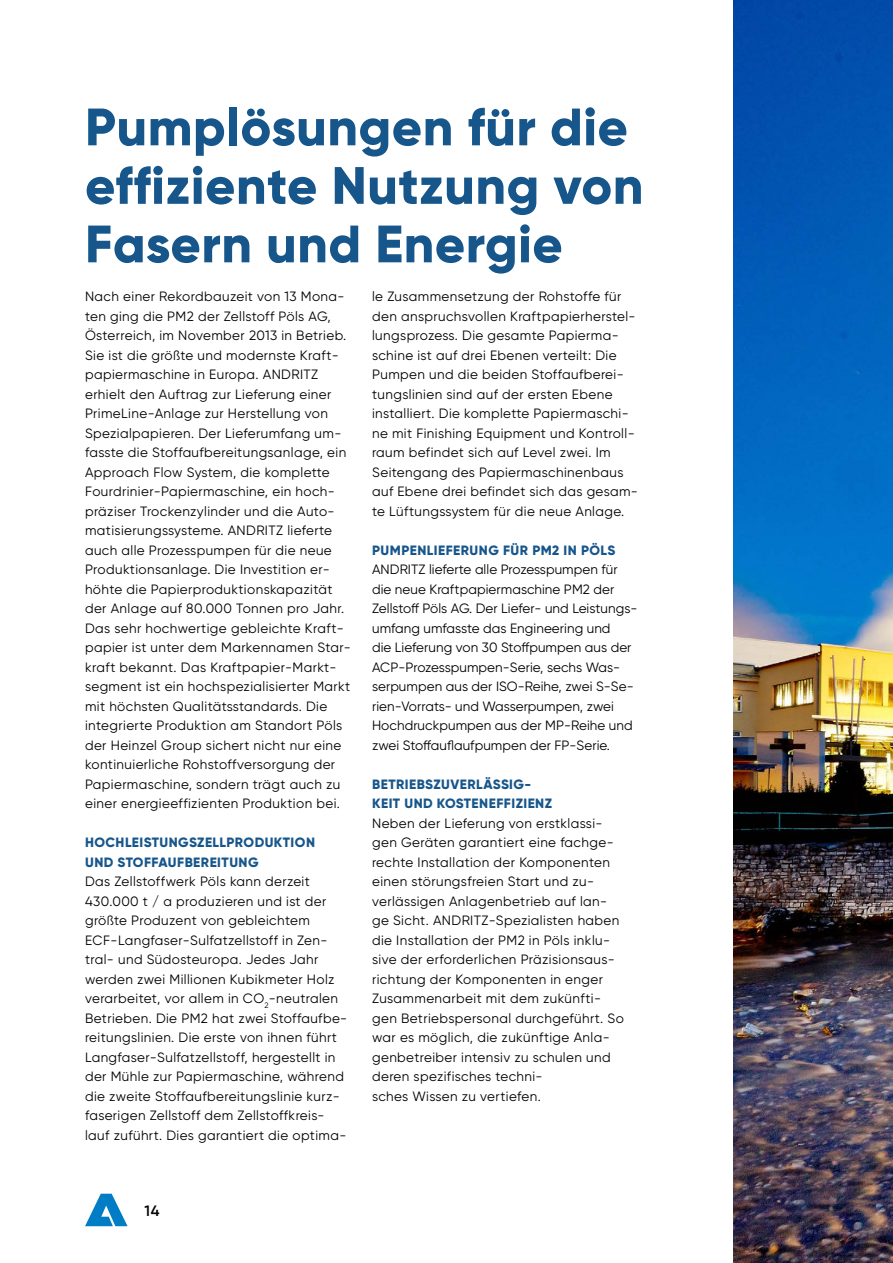
<style>
.page{position:relative;width:893px;height:1263px;background:#fff}
.page>*{position:absolute;margin:0;border:0;box-sizing:border-box;transform-origin:0 0}
.ANDRITZ_Level_2-3_He{font:800 52.5px "Gilroy";letter-spacing:.01em;color:#17568b}
.t1{font:600 15px "Gilroy";color:#000}
.ANDRITZ_Level_2-3_Co{font:13.5px/19.5px "Gilroy";letter-spacing:.03em;color:#000}
.ANDRITZ_Level_2-3_Co-2{font:13.5px/19.5px "Gilroy";letter-spacing:.005em;color:#000}
.ANDRITZ_Level_2-3_Su{font:800 13.5px/19.5px "Gilroy";letter-spacing:.035em;color:#17568b}
</style>
<div class="page">
<svg style="left:85px;top:1194px;width:43px;height:32px"></svg>
<img style="left:733px;top:0;width:160px;height:1263px">
<p class="ANDRITZ_Level_2-3_He" style="left:85px;top:94px;width:544px">Pumplösungen für die</p>
<p class="ANDRITZ_Level_2-3_He" style="left:85px;top:152px;width:560px">effiziente Nutzung von</p>
<p class="ANDRITZ_Level_2-3_He" style="left:85px;top:211px;width:479px">Fasern und Energie</p>
<p class="ANDRITZ_Level_2-3_Co" style="left:372px;top:287px;width:267px">le Zusammensetzung der Rohstoffe für den anspruchsvollen Kraftpapierherstel&shy;lungsprozess. Die gesamte Papierma&shy;schine ist auf drei Ebenen verteilt: Die Pumpen und die beiden Stoffaufberei&shy;tungslinien sind auf der ersten Ebene installiert. Die komplette Papiermaschi&shy;ne mit Finishing Equipment und Kontroll&shy;raum befindet sich auf Level zwei. Im Seitengang des Papiermaschinenbaus auf Ebene drei befindet sich das gesam&shy;te Lüftungssystem für die neue Anlage.</p>
<p class="ANDRITZ_Level_2-3_Su" style="left:372px;top:540px;width:245px">PUMPENLIEFERUNG FÜR PM2 IN PÖLS</p>
<p class="ANDRITZ_Level_2-3_Co-2" style="left:372px;top:560px;width:267px">ANDRITZ lieferte alle Prozesspumpen für die neue Kraftpapiermaschine PM2 der Zellstoff Pöls AG. Der Liefer- und Leistungs&shy;umfang umfasste das Engineering und<br>die Lieferung von 30 Stoffpumpen aus der ACP-Prozesspumpen-Serie, sechs Was&shy;serpumpen aus der ISO-Reihe, zwei S-Se&shy;rien-Vorrats- und Wasserpumpen, zwei Hochdruckpumpen aus der MP-Reihe und zwei Stoffauflaufpumpen der FP-Serie.</p>
<p class="ANDRITZ_Level_2-3_Su" style="left:372px;top:774px;width:181px">BETRIEBSZUVERLÄSSIG-<br>KEIT UND KOSTENEFFIZIENZ</p>
<p class="ANDRITZ_Level_2-3_Co" style="left:372px;top:813px;width:253px">Neben der Lieferung von erstklassi&shy;gen Geräten garantiert eine fachge&shy;rechte Installation der Komponenten einen störungsfreien Start und zu&shy;verlässigen Anlagenbetrieb auf lan&shy;ge Sicht. ANDRITZ-Spezialisten haben die Installation der PM2 in Pöls inklu&shy;sive der erforderlichen Präzisionsaus&shy;richtung der Komponenten in enger Zusammenarbeit mit dem zukünfti&shy;gen Betriebspersonal durchgeführt. So war es möglich, die zukünftige Anla&shy;genbetreiber intensiv zu schulen und</p>
<p class="ANDRITZ_Level_2-3_Co" style="left:372px;top:1067px;width:172px">deren spezifisches techni&shy;sches Wissen zu vertiefen.</p>
<p class="ANDRITZ_Level_2-3_Co" style="left:85px;top:287px;width:267px">Nach einer Rekordbauzeit von 13 Mona&shy;ten ging die PM2 der Zellstoff Pöls AG, Österreich, im November 2013 in Betrieb.<br>Sie ist die größte und modernste Kraft&shy;papiermaschine in Europa. ANDRITZ erhielt den Auftrag zur Lieferung einer PrimeLine-Anlage zur Herstellung von Spezialpapieren. Der Lieferumfang um&shy;fasste die Stoffaufbereitungsanlage, ein Approach Flow System, die komplette Fourdrinier-Papiermaschine, ein hoch&shy;präziser Trockenzylinder und die Auto&shy;matisierungssysteme. ANDRITZ lieferte auch alle Prozesspumpen für die neue Produktionsanlage. Die Investition er&shy;höhte die Papierproduktionskapazität der Anlage auf 80.000 Tonnen pro Jahr.<br>Das sehr hochwertige gebleichte Kraft&shy;papier ist unter dem Markennamen Star&shy;kraft bekannt. Das Kraftpapier-Markt&shy;segment ist ein hochspezialisierter Markt mit höchsten Qualitätsstandards. Die integrierte Produktion am Standort Pöls der Heinzel Group sichert nicht nur eine kontinuierliche Rohstoffversorgung der Papiermaschine, sondern trägt auch zu einer energieeffizienten Produktion bei.</p>
<p class="ANDRITZ_Level_2-3_Su" style="left:85px;top:833px;width:231px">HOCHLEISTUNGSZELLPRODUKTION</p>
<p class="ANDRITZ_Level_2-3_Su" style="left:85px;top:852px;width:175px">UND STOFFAUFBEREITUNG</p>
<p class="ANDRITZ_Level_2-3_Co" style="left:85px;top:872px;width:264px">Das Zellstoffwerk Pöls kann derzeit 430.000 t / a produzieren und ist der größte Produzent von gebleichtem ECF-Langfaser-Sulfatzellstoff in Zen&shy;tral- und Südosteuropa. Jedes Jahr werden zwei Millionen Kubikmeter Holz verarbeitet, vor allem in CO<sub>2</sub>-neutralen Betrieben. Die PM2 hat zwei Stoffaufbe&shy;reitungslinien. Die erste von ihnen führt</p>
<p class="ANDRITZ_Level_2-3_Co" style="left:85px;top:1047px;width:263px">Langfaser-Sulfatzellstoff, hergestellt in der Mühle zur Papiermaschine, während die zweite Stoffaufbereitungslinie kurz&shy;faserigen Zellstoff dem Zellstoffkreis&shy;lauf zuführt. Dies garantiert die optima-</p>
<p class="t1" style="left:145px;top:1201px;width:17px">14</p>
</div>
